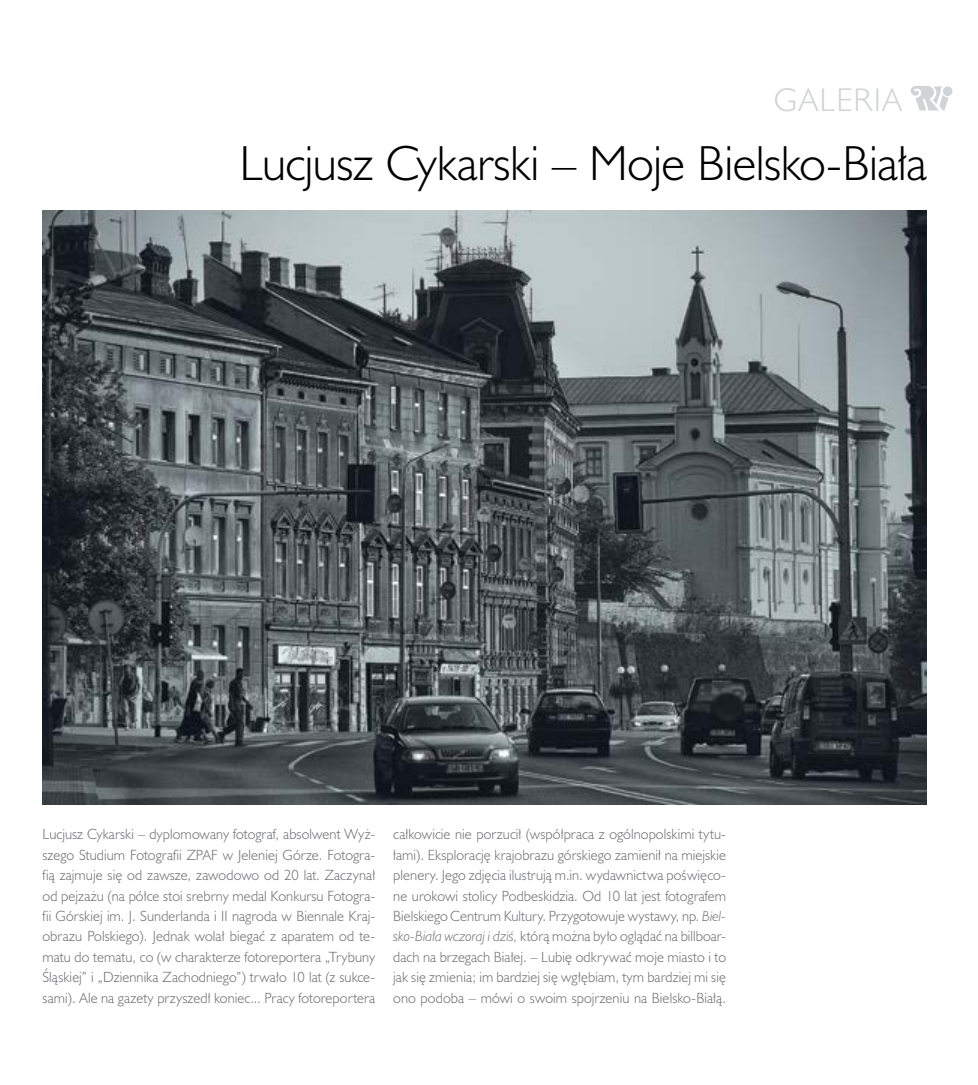
<style>
.page{position:relative;width:978px;height:1085px;background:#fff}
.page>*{position:absolute;margin:0;border:0;box-sizing:border-box;transform-origin:0 0}
.t1{font:300 45px "Humanst 521 Lt PL";letter-spacing:-.01em;color:#000}
.t2{font:300 30px "Humanst 521 Lt PL";letter-spacing:.06em;color:#d1d3d4}
.t3{font:300 13.5px/20.4px "Humanst 521 Lt PL";letter-spacing:.005em;color:#6d6e71;text-align:justify}
.s1{font-weight:400;font-style:italic}
</style>
<div class="page">
<div style="left:943px;top:86px;width:9px;height:10px;background:#d1d3d4;border-radius:50%"></div>
<svg style="left:911px;top:86px;width:38px;height:24px"></svg>
<img style="left:43px;top:210px;width:884px;height:594px">
<h2 class="t2" style="left:774px;top:79px;width:129px">GALERIA</h2>
<h1 class="t1" style="left:240px;top:133px;width:689px">Lucjusz Cykarski – Moje Bielsko-Biała</h1>
<p class="t3" style="left:43px;top:823px;width:334px">Lucjusz Cykarski – dyplomowany fotograf, absolwent Wyż&shy;szego Studium Fotografii ZPAF w Jeleniej Górze. Fotogra&shy;fią zajmuje się od zawsze, zawodowo od 20 lat. Zaczynał od pejzażu (na półce stoi srebrny medal Konkursu Fotogra&shy;fii Górskiej im. J. Sunderlanda i II nagroda w Biennale Kraj&shy;obrazu Polskiego). Jednak wolał biegać z aparatem od te&shy;matu do tematu, co (w charakterze fotoreportera „Trybuny Śląskiej” i „Dziennika Zachodniego”) trwało 10 lat (z sukce&shy;sami). Ale na gazety przyszedł koniec... Pracy fotoreportera</p>
<p class="t3" style="left:393px;top:823px;width:334px">całkowicie nie porzucił (współpraca z ogólnopolskimi tytu&shy;łami). Eksplorację krajobrazu górskiego zamienił na miejskie plenery. Jego zdjęcia ilustrują m.in. wydawnictwa poświęco&shy;ne urokowi stolicy Podbeskidzia. Od 10 lat jest fotografem Bielskiego Centrum Kultury. Przygotowuje wystawy, np. <span class="s1">Biel&shy;sko-Biała wczoraj i dziś,</span> którą można było oglądać na billboar&shy;dach na brzegach Białej. – Lubię odkrywać moje miasto i to jak się zmienia; im bardziej się wgłębiam, tym bardziej mi się ono podoba – mówi o swoim spojrzeniu na Bielsko-Białą.</p>
</div>
